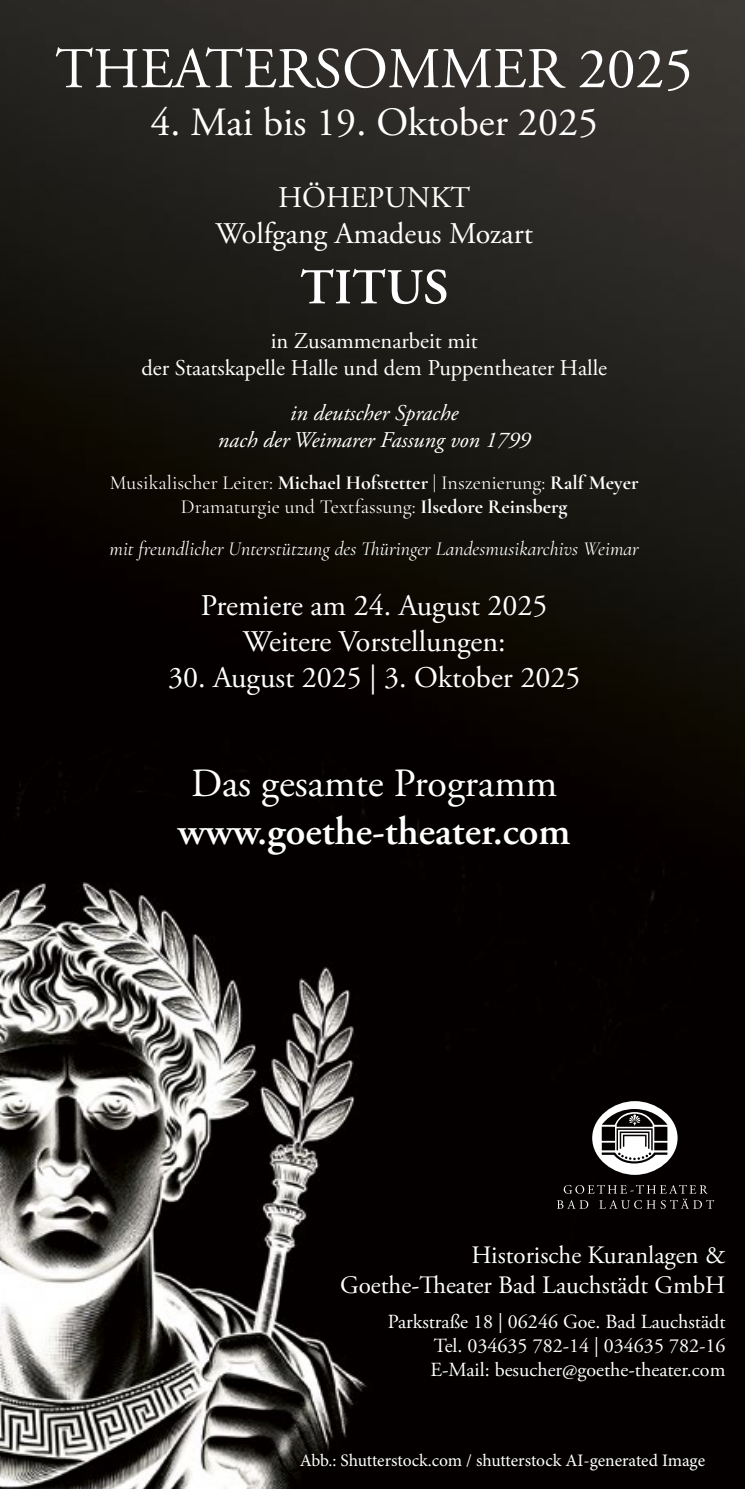
<style>
.page{position:relative;width:745px;height:1489px;background:#fff}
.page>*{position:absolute;margin:0;border:0;box-sizing:border-box;transform-origin:0 0}
.t1{font:57.5px "Adobe Garamond Pro";color:#fff}
.t2{font:600 50px "Adobe Garamond Pro";color:#fff}
.t3{font:40px "Adobe Garamond Pro";color:#fff}
.t4{font:600 40px "Adobe Garamond Pro";color:#fff}
.t5{font:30px/36px "Adobe Garamond Pro";color:#fff;text-align:center}
.t6{font:25px/30px "Adobe Garamond Pro";color:#fff;text-align:right}
.t7{font:22.5px/27px "Adobe Garamond Pro";color:#fff;text-align:center}
.t8{font:italic 22.5px/27px "Adobe Garamond Pro";color:#fff;text-align:center}
.t9{font:20px/24px "Cormorant Garamond";color:#fff;text-align:center}
.t10{font:20px/24px "Adobe Garamond Pro";color:#fff;text-align:justify}
.t11{font:italic 20px "Cormorant Garamond";color:#fff}
.t12{font:17.5px "Minion Pro";letter-spacing:-.005em;color:#fff}
.s1{font-weight:700}
</style>
<div class="page">
<img style="left:0;top:0;width:744px;height:1488px">
<svg style="left:591px;top:1101px;width:86px;height:73px"></svg>
<svg style="left:556px;top:1184px;width:157px;height:24px;background:#201c1c"></svg>
<h1 class="t1" style="left:55px;top:34px;width:639px">THEATERSOMMER 2025</h1>
<h3 class="t3" style="left:150px;top:98px;width:449px">4. Mai bis 19. Oktober 2025</h3>
<h3 class="t5" style="left:215px;top:181px;width:319px">HÖHEPUNKT<br>Wolfgang Amadeus Mozart</h3>
<h2 class="t2" style="left:300px;top:258px;width:150px">TITUS</h2>
<p class="t7" style="left:141px;top:328px;width:467px">in Zusammenarbeit mit<br>der Staatskapelle Halle und dem Puppentheater Halle</p>
<p class="t8" style="left:218px;top:400px;width:314px">in deutscher Sprache<br>nach der Weimarer Fassung von 1799</p>
<p class="t9" style="left:110px;top:471px;width:530px">Musikalischer Leiter: <span class="s1">Michael Hofstetter</span> | Inszenierung: <span class="s1">Ralf Meyer<br></span>Dramaturgie und Textfassung: <span class="s1">Ilsedore Reinsberg</span></p>
<p class="t11" style="left:109px;top:533px;width:530px">mit freundlicher Unterstützung des Thüringer Landesmusikarchivs Weimar</p>
<h3 class="t5" style="left:201px;top:589px;width:348px">Premiere am 24. August 2025<br>Weitere Vorstellungen:</h3>
<h3 class="t5" style="left:168px;top:661px;width:413px">30. August 2025 | 3. Oktober 2025</h3>
<h3 class="t3" style="left:191px;top:758px;width:367px">Das gesamte Programm</h3>
<h3 class="t4" style="left:178px;top:807px;width:394px">www.goethe-theater.com</h3>
<p class="t6" style="left:340px;top:1240px;width:386px">Historische Kuranlagen &amp;<br>Goethe-Theater Bad Lauchstädt GmbH</p>
<p class="t10" style="left:430px;top:1309px;width:296px;text-indent:-42px">Parkstraße 18 | 06246 Goe. Bad Lauchstädt Tel. 034635 782-14 | 034635 782-16<br>E-Mail: besucher@goethe-theater.com</p>
<p class="t12" style="left:299px;top:1448px;width:406px">Abb.: Shutterstock.com / shutterstock AI-generated Image</p>
</div>
